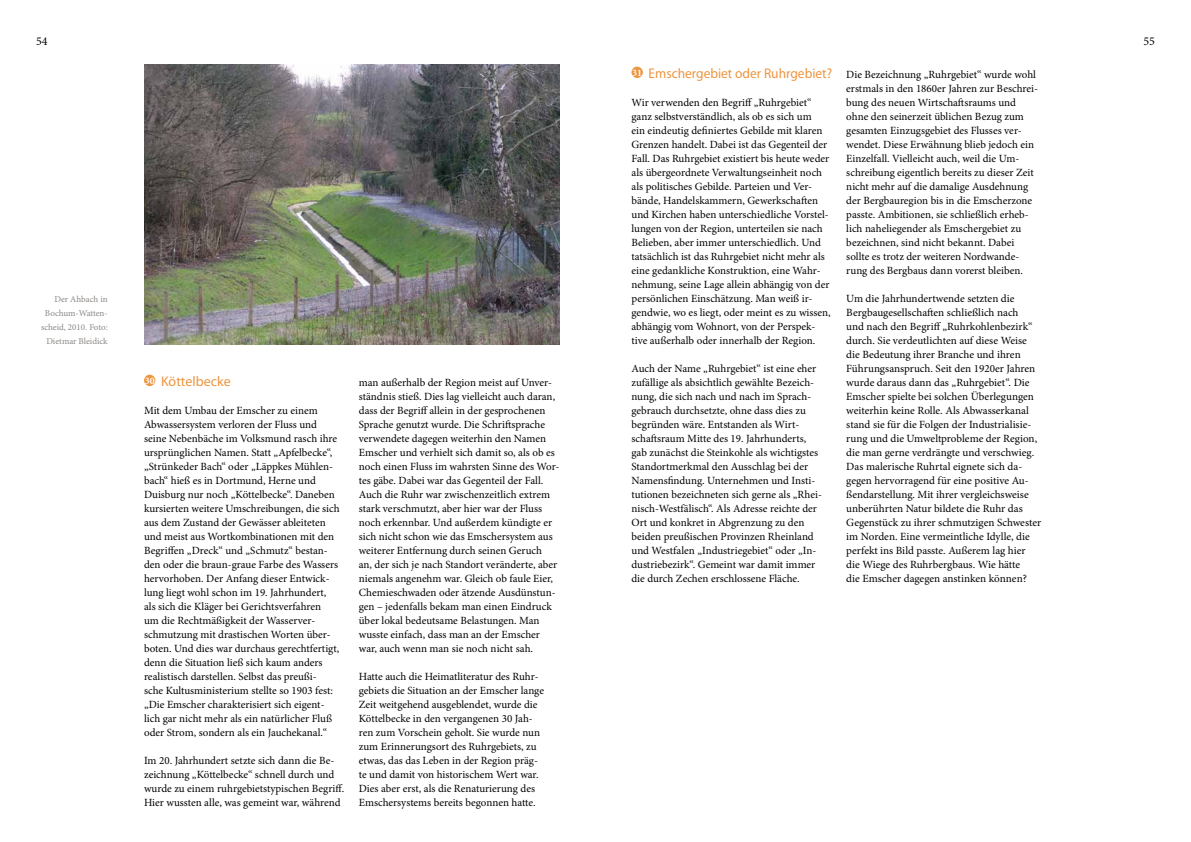
<style>
.page{position:relative;width:1191px;height:842px;background:#fff}
.page>*{position:absolute;margin:0;border:0;box-sizing:border-box;transform-origin:0 0}
.t1{font:14px "Myriad Pro";color:#ef953f;scale:.96 1}
.t2{font:14px "Myriad Pro";color:#ef953f}
.t3{font:12px "Minion Pro";color:#000}
.t4{font:11px/14px "Minion Pro";color:#000}
.t5{font:700 10px "Minion Pro";color:#fff}
.t6{font:9px/14px "Minion Pro";color:#8c8986;text-align:right}
</style>
<div class="page">
<img style="left:144px;top:64px;width:415px;height:280px">
<div style="left:144px;top:375px;width:11px;height:11px;background:#ef953f;border-radius:50%"></div>
<div style="left:631px;top:67px;width:12px;height:11px;background:#ef953f;border-radius:50%"></div>
<p class="t3" style="left:36px;top:33px;width:13px">54</p>
<p class="t3" style="left:1143px;top:33px;width:13px">55</p>
<p class="t6" style="left:41px;top:292px;width:68px">Der Ahbach in<br>Bochum-Watten&shy;scheid, 2010. Foto:<br>Dietmar Bleidick</p>
<p class="t2" style="left:161px;top:373px;width:71px">Köttelbecke</p>
<p class="t4" style="left:144px;top:404px;width:197px">Mit dem Umbau der Emscher zu einem Abwassersystem verloren der Fluss und seine Nebenbäche im Volksmund rasch ihre ursprünglichen Namen. Statt „Apfelbecke“, „Strünkeder Bach“ oder „Läppkes Mühlen&shy;bach“ hieß es in Dortmund, Herne und Duisburg nur noch „Köttelbecke“. Daneben kursierten weitere Umschreibungen, die sich aus dem Zustand der Gewässer ableiteten und meist aus Wortkombinationen mit den Begriffen „Dreck“ und „Schmutz“ bestan&shy;den oder die braun-graue Farbe des Wassers hervorhoben. Der Anfang dieser Entwick&shy;lung liegt wohl schon im 19. Jahrhundert, als sich die Kläger bei Gerichtsverfahren<br>um die Rechtmäßigkeit der Wasserver&shy;schmutzung mit drastischen Worten über&shy;boten. Und dies war durchaus gerechtfertigt, denn die Situation ließ sich kaum anders realistisch darstellen. Selbst das preußi-<br>sche Kultusministerium stellte so 1903 fest: „Die Emscher charakterisiert sich eigent&shy;lich gar nicht mehr als ein natürlicher Fluß oder Strom, sondern als ein Jauchekanal.“</p>
<p class="t4" style="left:144px;top:754px;width:202px">Im 20. Jahrhundert setzte sich dann die Be&shy;zeichnung „Köttelbecke“ schnell durch und wurde zu einem ruhrgebietstypischen Begriff.<br>Hier wussten alle, was gemeint war, während</p>
<p class="t5" style="left:145px;top:374px;width:11px">30</p>
<p class="t4" style="left:359px;top:376px;width:202px">man außerhalb der Region meist auf Unver&shy;ständnis stieß. Dies lag vielleicht auch daran, dass der Begriff allein in der gesprochenen Sprache genutzt wurde. Die Schriftsprache verwendete dagegen weiterhin den Namen Emscher und verhielt sich damit so, als ob es noch einen Fluss im wahrsten Sinne des Wor&shy;tes gäbe. Dabei war das Gegenteil der Fall.<br>Auch die Ruhr war zwischenzeitlich extrem stark verschmutzt, aber hier war der Fluss noch erkennbar. Und außerdem kündigte er sich nicht schon wie das Emschersystem aus weiterer Entfernung durch seinen Geruch<br>an, der sich je nach Standort veränderte, aber niemals angenehm war. Gleich ob faule Eier, Chemieschwaden oder ätzende Ausdünstun&shy;gen – jedenfalls bekam man einen Eindruck über lokal bedeutsame Belastungen. Man wusste einfach, dass man an der Emscher war, auch wenn man sie noch nicht sah.</p>
<p class="t4" style="left:359px;top:670px;width:187px">Hatte auch die Heimatliteratur des Ruhr&shy;gebiets die Situation an der Emscher lange Zeit weitgehend ausgeblendet, wurde die Köttelbecke in den vergangenen 30 Jah&shy;ren zum Vorschein geholt. Sie wurde nun zum Erinnerungsort des Ruhrgebiets, zu etwas, das das Leben in der Region präg&shy;te und damit von historischem Wert war.<br>Dies aber erst, als die Renaturierung des Emschersystems bereits begonnen hatte.</p>
<p class="t1" style="left:648px;top:65px;width:193px">Emschergebiet oder Ruhrgebiet?</p>
<p class="t4" style="left:631px;top:96px;width:201px">Wir verwenden den Begriff „Ruhrgebiet“ ganz selbstverständlich, als ob es sich um<br>ein eindeutig definiertes Gebilde mit klaren Grenzen handelt. Dabei ist das Gegenteil der Fall. Das Ruhrgebiet existiert bis heute weder als übergeordnete Verwaltungseinheit noch als politisches Gebilde. Parteien und Ver&shy;bände, Handelskammern, Gewerkschaften und Kirchen haben unterschiedliche Vorstel&shy;lungen von der Region, unterteilen sie nach Belieben, aber immer unterschiedlich. Und tatsächlich ist das Ruhrgebiet nicht mehr als eine gedankliche Konstruktion, eine Wahr&shy;nehmung, seine Lage allein abhängig von der persönlichen Einschätzung. Man weiß ir&shy;gendwie, wo es liegt, oder meint es zu wissen, abhängig vom Wohnort, von der Perspek&shy;tive außerhalb oder innerhalb der Region.</p>
<p class="t4" style="left:631px;top:362px;width:192px">Auch der Name „Ruhrgebiet“ ist eine eher zufällige als absichtlich gewählte Bezeich&shy;nung, die sich nach und nach im Sprach&shy;gebrauch durchsetzte, ohne dass dies zu begründen wäre. Entstanden als Wirt&shy;schaftsraum Mitte des 19. Jahrhunderts, gab zunächst die Steinkohle als wichtigstes Standortmerkmal den Ausschlag bei der Namensfindung. Unternehmen und Insti&shy;tutionen bezeichneten sich gerne als „Rhei&shy;nisch-Westfälisch“. Als Adresse reichte der Ort und konkret in Abgrenzung zu den beiden preußischen Provinzen Rheinland und Westfalen „Industriegebiet“ oder „In&shy;dustriebezirk“. Gemeint war damit immer die durch Zechen erschlossene Fläche.</p>
<p class="t5" style="left:632px;top:66px;width:11px">31</p>
<p class="t4" style="left:846px;top:68px;width:193px">Die Bezeichnung „Ruhrgebiet“ wurde wohl erstmals in den 1860er Jahren zur Beschrei&shy;bung des neuen Wirtschaftsraums und ohne den seinerzeit üblichen Bezug zum gesamten Einzugsgebiet des Flusses ver&shy;wendet. Diese Erwähnung blieb jedoch ein Einzelfall. Vielleicht auch, weil die Um&shy;schreibung eigentlich bereits zu dieser Zeit nicht mehr auf die damalige Ausdehnung der Bergbauregion bis in die Emscherzone passte. Ambitionen, sie schließlich erheb&shy;lich naheliegender als Emschergebiet zu bezeichnen, sind nicht bekannt. Dabei sollte es trotz der weiteren Nordwande&shy;rung des Bergbaus dann vorerst bleiben.</p>
<p class="t4" style="left:846px;top:292px;width:196px">Um die Jahrhundertwende setzten die Bergbaugesellschaften schließlich nach<br>und nach den Begriff „Ruhrkohlenbezirk“ durch. Sie verdeutlichten auf diese Weise die Bedeutung ihrer Branche und ihren Führungsanspruch. Seit den 1920er Jahren wurde daraus dann das „Ruhrgebiet“. Die Emscher spielte bei solchen Überlegungen weiterhin keine Rolle. Als Abwasserkanal stand sie für die Folgen der Industrialisie&shy;rung und die Umweltprobleme der Region, die man gerne verdrängte und verschwieg.<br>Das malerische Ruhrtal eignete sich da&shy;gegen hervorragend für eine positive Au&shy;ßendarstellung. Mit ihrer vergleichsweise unberührten Natur bildete die Ruhr das Gegenstück zu ihrer schmutzigen Schwester im Norden. Eine vermeintliche Idylle, die perfekt ins Bild passte. Außerem lag hier die Wiege des Ruhrbergbaus. Wie hätte<br>die Emscher dagegen anstinken können?</p>
</div>
